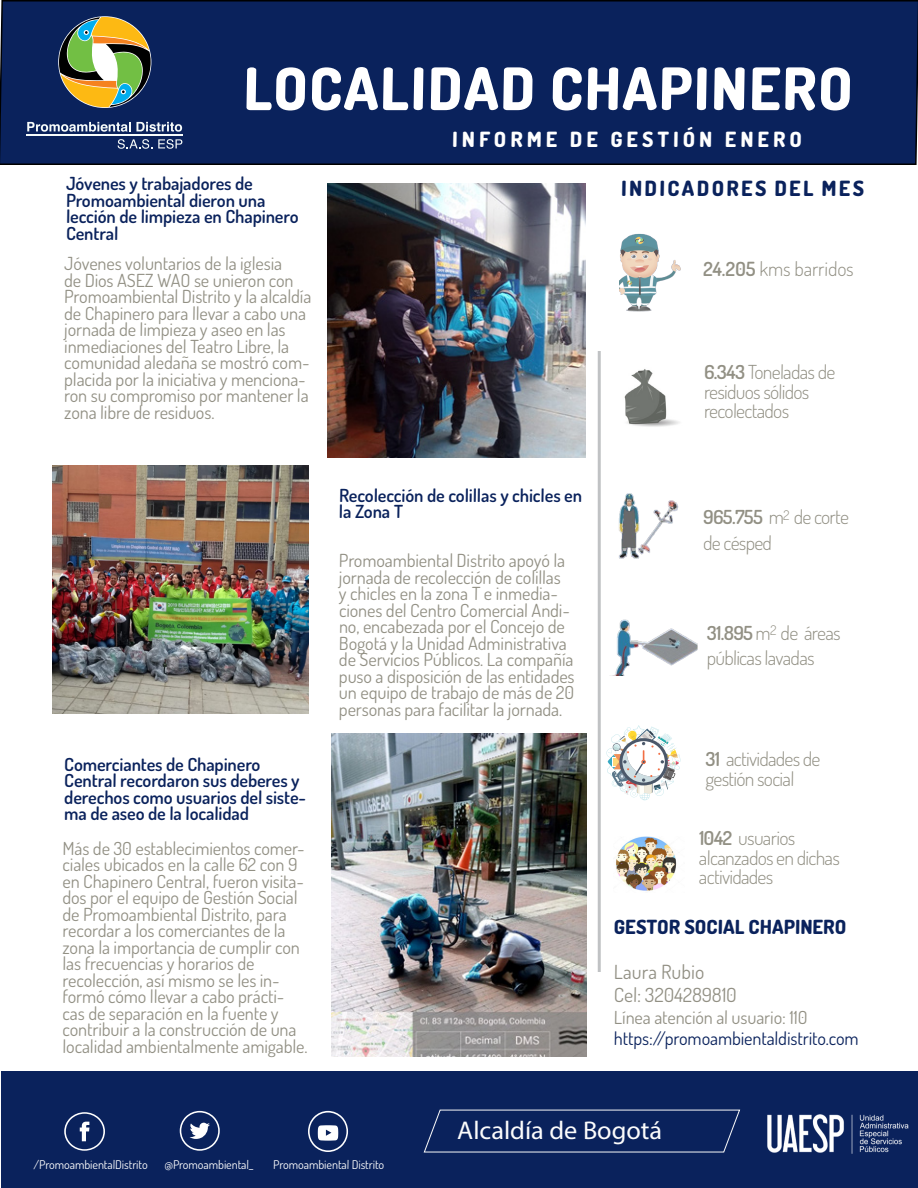
<style>
.page{position:relative;width:918px;height:1188px;background:#fff}
.page>*{position:absolute;margin:0;border:0;box-sizing:border-box;transform-origin:0 0}
.t1{font:800 58.5px "Dosis";color:#fff}
.t2{font:25.65px "Gotham Rounded";color:#fcfcfc}
.t3{font:800 21px "Dosis";color:#fff}
.t4{font:800 21px "Dosis";color:#0a225c}
.t5{font:19.5px/23.4px "Dosis";color:#929084}
.t6{font:800 19.5px "Dosis";color:#0a225c}
.t7{font:300 19.5px "Dosis";color:#929084}
.t8{font:300 19.35px/19.5px "Dosis";color:#929084}
.t9{font:18px/16.5px "Dosis";color:#929084}
.t10{font:600 18px/16.5px "Dosis";color:#0a225c}
.t11{font:18px "Dosis";color:#0a225c}
.t12{font:12px "Dosis";color:#fff}
.s1{font-weight:600}
</style>
<div class="page">
<hr style="left:598px;top:351px;width:3px;height:621px;background:#c0c2c4">
<img style="left:620px;top:233px;width:61px;height:79px">
<img style="left:624px;top:369px;width:56px;height:58px">
<img style="left:616px;top:837px;width:61px;height:54px">
<img style="left:619px;top:493px;width:60px;height:66px">
<img style="left:615px;top:619px;width:83px;height:56px">
<svg style="left:606px;top:725px;width:75px;height:75px"></svg>
<div style="left:0;top:0;width:918px;height:165px;background:#0a225c"></div>
<svg style="left:27px;top:122px;width:155px;height:10px"></svg>
<svg style="left:118px;top:139px;width:34px;height:10px"></svg>
<svg style="left:158px;top:139px;width:24px;height:10px"></svg>
<hr style="left:27px;top:135px;width:156px;height:1px;background:#f7fcfb">
<svg style="left:59px;top:17px;width:92px;height:90px;background:#818859"></svg>
<img style="left:52px;top:465px;width:257px;height:248px">
<img style="left:327px;top:184px;width:258px;height:273px">
<img style="left:332px;top:733px;width:254px;height:324px">
<div style="left:2px;top:1072px;width:916px;height:116px;background:#0a225c"></div>
<svg style="left:180px;top:1111px;width:40px;height:40px"></svg>
<svg style="left:64px;top:1112px;width:41px;height:39px"></svg>
<svg style="left:308px;top:1111px;width:40px;height:41px"></svg>
<img style="left:767px;top:1114px;width:142px;height:40px">
<svg style="left:424px;top:1109px;width:316px;height:44px"></svg>
<h1 class="t1" style="left:243px;top:51px;width:612px">LOCALIDAD CHAPINERO</h1>
<p class="t10" style="left:66px;top:175px;width:234px">Jóvenes y trabajadores de<br>Promoambiental dieron una lección de limpieza en Chapinero<br>Central</p>
<p class="t9" style="left:64px;top:255px;width:249px">Jóvenes voluntarios de la iglesia<br>de Dios ASEZ WAO se unieron con Promoambiental Distrito y la alcaldía de Chapinero para llevar a cabo una jornada de limpieza y aseo en las inmediaciones del Teatro Libre, la comunidad aledaña se mostró com&shy;placida por la iniciativa y menciona&shy;ron su compromiso por mantener la zona libre de residuos.</p>
<p class="t10" style="left:64px;top:756px;width:244px">Comerciantes de Chapinero<br>Central recordaron sus deberes y derechos como usuarios del siste&shy;ma de aseo de la localidad</p>
<p class="t9" style="left:63px;top:839px;width:247px">Más de 30 establecimientos comer&shy;ciales ubicados en la calle 62 con 9 en Chapinero Central, fueron visita&shy;dos por el equipo de Gestión Social de Promoambiental Distrito, para recordar a los comerciantes de la zona la importancia de cumplir con las frecuencias y horarios de recolección, así mismo se les in&shy;formó cómo llevar a cabo prácti&shy;cas de separación en la fuente y contribuir a la construcción de una localidad ambientalmente amigable.</p>
<p class="t3" style="left:452px;top:125px;width:352px">INFORME DE GESTIÓN ENERO</p>
<p class="t4" style="left:621px;top:175px;width:245px">INDICADORES DEL MES</p>
<p class="t7" style="left:703px;top:256px;width:152px"><span class="s1">24.205</span> kms barridos</p>
<p class="t10" style="left:339px;top:487px;width:245px">Recolección de colillas y chicles en la Zona T</p>
<p class="t9" style="left:339px;top:552px;width:237px">Promoambiental Distrito apoyó la jornada de recolección de colillas<br>y chicles en la zona T e inmedia&shy;ciones del Centro Comercial Andi&shy;no, encabezada por el Concejo de Bogotá y la Unidad Administrativa de Servicios Públicos. La compañía puso a disposición de las entidades un equipo de trabajo de más de 20 personas para facilitar la jornada.</p>
<p class="t8" style="left:704px;top:362px;width:133px"><span class="s1">6.343</span> Toneladas de residuos sólidos recolectados</p>
<p class="t8" style="left:703px;top:504px;width:148px;line-height:25.5px"><span class="s1">965.755</span> m<sup>2</sup> de corte de césped</p>
<p class="t8" style="left:707px;top:619px;width:136px;line-height:25.5px"><span class="s1">31.895</span> m<sup>2</sup> de áreas públicas lavadas</p>
<p class="t8" style="left:705px;top:749px;width:117px"><span class="s1">31</span> actividades de gestión social</p>
<p class="t8" style="left:699px;top:828px;width:143px"><span class="s1">1042</span> usuarios alcanzados en dichas actividades</p>
<p class="t6" style="left:614px;top:914px;width:234px">GESTOR SOCIAL CHAPINERO</p>
<p class="t5" style="left:614px;top:959px;width:125px">Laura Rubio<br>Cel: 3204289810</p>
<p class="t9" style="left:614px;top:1009px;width:195px">Línea atención al usuario: 110</p>
<p class="t11" style="left:614px;top:1027px;width:247px">https://promoambientaldistrito.com</p>
<h2 class="t2" style="left:457px;top:1114px;width:206px">Alcaldía de Bogotá</h2>
<p class="t12" style="left:34px;top:1157px;width:116px">/PromoambientalDistrito</p>
<p class="t12" style="left:164px;top:1157px;width:90px">@Promoambiental_</p>
<p class="t12" style="left:273px;top:1157px;width:113px">Promoambiental Distrito</p>
</div>
